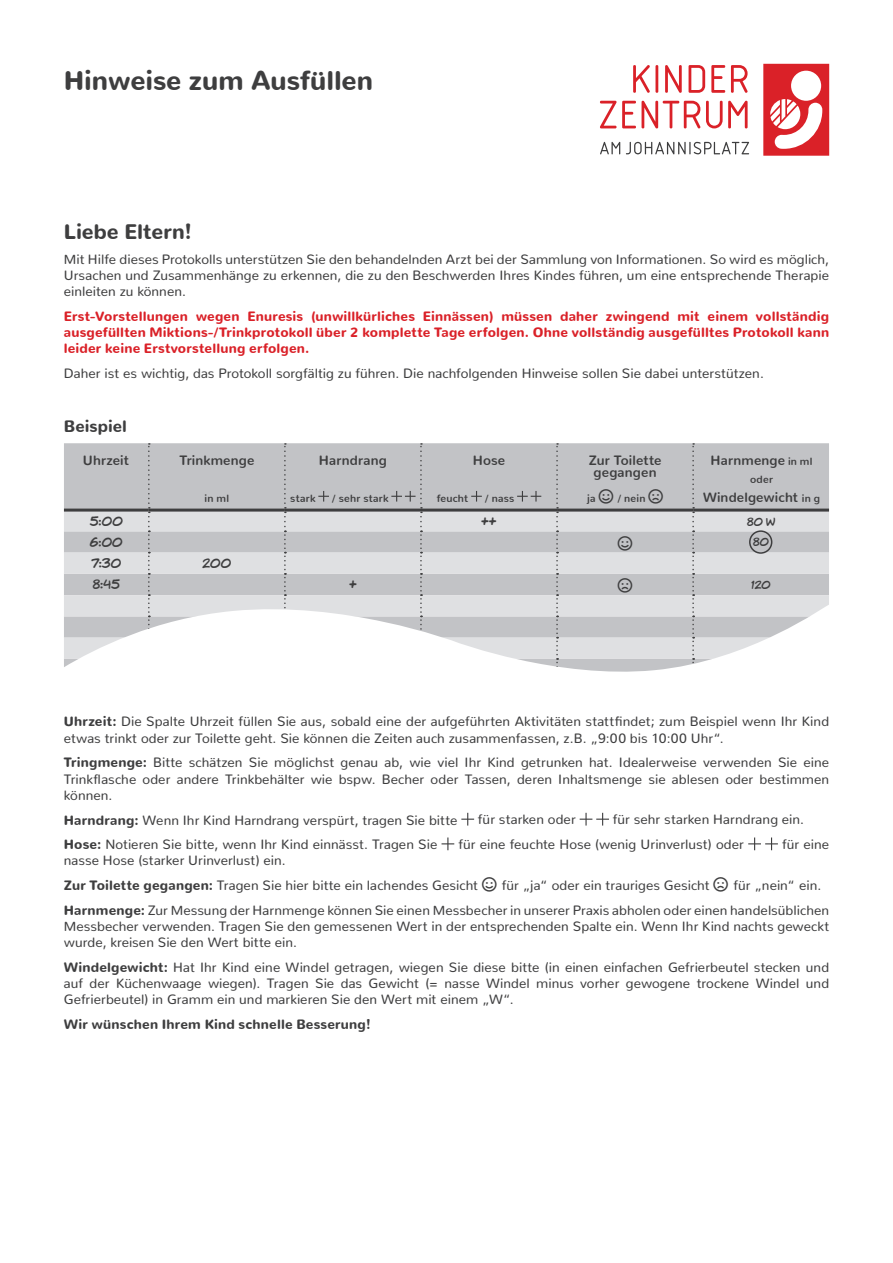
<style>
.page{position:relative;width:893px;height:1263px;background:#fff}
.page>*{position:absolute;margin:0;border:0;box-sizing:border-box;transform-origin:0 0}
.t1{font:900 27px "Nunito";color:#3e3e3f}
.t2{font:900 21px "Nunito";color:#3e3e3f}
.t3{font:900 16.5px "Nunito";letter-spacing:.005em;color:#3e3e3f}
.t4{font:15px "Komika Hand";color:#3e3e3f}
.t5{font:15px "Font Awesome 5 Free";color:#3e3e3f}
.t6{font:13.5px/16.2px "Nunito";letter-spacing:.005em;color:#3e3e3f}
.t7{font:900 13.5px/16.2px "Nunito";letter-spacing:.015em;color:#da2128;text-align:justify}
.t8{font:700 13.5px/12px "Nunito";letter-spacing:.015em;color:#3e3e3f;text-align:center}
.t9{font:900 13.5px "Nunito";letter-spacing:.015em;color:#3e3e3f}
.t10{font:12px "Komika Hand";letter-spacing:.01em;color:#3e3e3f}
.t11{font:700 10.5px "Nunito";letter-spacing:.02em;color:#3e3e3f}
.t12{font:10.5px "Komika Hand";letter-spacing:.025em;color:#3e3e3f}
.s1{font-size:10.5px}
.s2{font-weight:900}
</style>
<div class="page">
<svg style="left:461px;top:813px;width:13px;height:12px"></svg>
<svg style="left:580px;top:813px;width:29px;height:12px"></svg>
<svg style="left:441px;top:837px;width:13px;height:13px"></svg>
<svg style="left:748px;top:837px;width:30px;height:13px"></svg>
<svg style="left:763px;top:64px;width:66px;height:92px"></svg>
<svg style="left:633px;top:65px;width:115px;height:28px"></svg>
<svg style="left:600px;top:101px;width:148px;height:27px"></svg>
<svg style="left:600px;top:142px;width:149px;height:12px"></svg>
<svg style="left:64px;top:443px;width:765px;height:229px;background:#c9cacd"></svg>
<svg style="left:64px;top:512px;width:765px;height:147px;background:#d9d9db"></svg>
<svg style="left:148px;top:443px;width:2px;height:229px"></svg>
<svg style="left:284px;top:443px;width:2px;height:229px"></svg>
<svg style="left:556px;top:443px;width:2px;height:229px"></svg>
<svg style="left:692px;top:443px;width:2px;height:229px"></svg>
<hr style="left:64px;top:509px;width:85px;height:3px;background:#3e3e3f">
<hr style="left:149px;top:509px;width:136px;height:3px;background:#3e3e3f">
<hr style="left:285px;top:509px;width:136px;height:3px;background:#3e3e3f">
<hr style="left:421px;top:509px;width:136px;height:3px;background:#3e3e3f">
<hr style="left:557px;top:509px;width:136px;height:3px;background:#3e3e3f">
<hr style="left:693px;top:509px;width:136px;height:3px;background:#3e3e3f">
<svg style="left:318px;top:491px;width:11px;height:11px"></svg>
<svg style="left:391px;top:443px;width:31px;height:229px"></svg>
<svg style="left:471px;top:491px;width:11px;height:11px"></svg>
<svg style="left:517px;top:491px;width:24px;height:11px"></svg>
<div style="left:749px;top:530px;width:23px;height:24px;border:2px solid #3e3e3f;border-radius:50%"></div>
<svg style="left:599px;top:489px;width:14px;height:14px"></svg>
<svg style="left:648px;top:489px;width:15px;height:14px"></svg>
<svg style="left:618px;top:536px;width:14px;height:14px"></svg>
<svg style="left:618px;top:578px;width:14px;height:15px"></svg>
<h1 class="t1" style="left:64px;top:55px;width:311px">Hinweise zum Ausfüllen</h1>
<h2 class="t2" style="left:64px;top:212px;width:130px">Liebe Eltern!</h2>
<p class="t6" style="left:64px;top:249px;width:767px;text-align:justify">Mit Hilfe dieses Protokolls unterstützen Sie den behandelnden Arzt bei der Sammlung von Informationen. So wird es möglich, Ursachen und Zusammenhänge zu erkennen, die zu den Beschwerden Ihres Kindes führen, um eine entsprechende Therapie einleiten zu können.</p>
<p class="t7" style="left:64px;top:306px;width:767px">Erst-Vorstellungen wegen Enuresis (unwillkürliches Einnässen) müssen daher zwingend mit einem vollständig ausgefüllten Miktions-/Trinkprotokoll über 2 komplette Tage erfolgen. Ohne vollständig ausgefülltes Protokoll kann leider keine Erstvorstellung erfolgen.</p>
<p class="t6" style="left:64px;top:363px;width:702px">Daher ist es wichtig, das Protokoll sorgfältig zu führen. Die nachfolgenden Hinweise sollen Sie dabei unterstützen.</p>
<p class="t3" style="left:64px;top:411px;width:64px">Beispiel</p>
<p class="t8" style="left:83px;top:452px;width:48px">Uhrzeit</p>
<p class="t8" style="left:179px;top:452px;width:76px">Trinkmenge</p>
<p class="t11" style="left:205px;top:488px;width:26px">in ml</p>
<p class="t8" style="left:319px;top:452px;width:69px">Harndrang</p>
<p class="t11" style="left:290px;top:488px;width:27px">stark</p>
<p class="t11" style="left:332px;top:488px;width:58px">/ sehr stark</p>
<p class="t8" style="left:473px;top:452px;width:34px">Hose</p>
<p class="t11" style="left:437px;top:488px;width:33px">feucht</p>
<p class="t11" style="left:485px;top:488px;width:31px">/ nass</p>
<p class="t8" style="left:589px;top:452px;width:74px">Zur Toilette gegangen</p>
<p class="t11" style="left:587px;top:488px;width:60px">ja ● / nein</p>
<p class="t8" style="left:711px;top:452px;width:103px">Harnmenge <span class="s1">in ml</span></p>
<p class="t11" style="left:750px;top:470px;width:24px">oder</p>
<p class="t8" style="left:703px;top:489px;width:119px">Windelgewicht <span class="s1">in g</span></p>
<p class="t10" style="left:90px;top:512px;width:35px">5:00</p>
<p class="t4" style="left:482px;top:510px;width:16px">++</p>
<p class="t12" style="left:747px;top:513px;width:30px">80 W</p>
<p class="t10" style="left:90px;top:533px;width:34px">6:00</p>
<p class="t5" style="left:618px;top:535px;width:16px">●</p>
<p class="t12" style="left:753px;top:534px;width:17px">80</p>
<p class="t10" style="left:91px;top:554px;width:31px">7:30</p>
<p class="t10" style="left:202px;top:554px;width:30px">200</p>
<p class="t10" style="left:93px;top:575px;width:29px">8:45</p>
<p class="t4" style="left:349px;top:573px;width:9px">+</p>
<p class="t12" style="left:752px;top:576px;width:21px">120</p>
<p class="t6" style="left:64px;top:712px;width:767px"><span class="s2">Uhrzeit:</span> Die Spalte Uhrzeit füllen Sie aus, sobald eine der aufgeführten Aktivitäten stattfindet; zum Beispiel wenn Ihr Kind etwas trinkt oder zur Toilette geht. Sie können die Zeiten auch zusammenfassen, z.B. „9:00 bis 10:00 Uhr“.</p>
<p class="t6" style="left:64px;top:753px;width:767px;text-align:justify"><span class="s2">Tringmenge:</span> Bitte schätzen Sie möglichst genau ab, wie viel Ihr Kind getrunken hat. Idealerweise verwenden Sie eine Trinkflasche oder andere Trinkbehälter wie bspw. Becher oder Tassen, deren Inhaltsmenge sie ablesen oder bestimmen können.</p>
<p class="t6" style="left:64px;top:810px;width:395px"><span class="s2">Harndrang:</span> Wenn Ihr Kind Harndrang verspürt, tragen Sie bitte</p>
<p class="t6" style="left:478px;top:810px;width:99px">für starken oder</p>
<p class="t6" style="left:613px;top:810px;width:193px">für sehr starken Harndrang ein.</p>
<p class="t6" style="left:64px;top:835px;width:375px"><span class="s2">Hose:</span> Notieren Sie bitte, wenn Ihr Kind einnässt. Tragen Sie</p>
<p class="t6" style="left:458px;top:835px;width:287px">für eine feuchte Hose (wenig Urinverlust) oder</p>
<p class="t6" style="left:782px;top:835px;width:49px">für eine</p>
<p class="t6" style="left:64px;top:847px;width:647px;line-height:24.8px">nasse Hose (starker Urinverlust) ein.<br><span class="s2">Zur Toilette gegangen:</span> Tragen Sie hier bitte ein lachendes Gesicht ● für „ja“ oder ein trauriges Gesicht</p>
<p class="t6" style="left:64px;top:871px;width:767px;line-height:24.8px;text-indent:670px">für „nein“ ein.<br><span class="s2">Harnmenge:</span> Zur Messung der Harnmenge können Sie einen Messbecher in unserer Praxis abholen oder einen handelsüblichen</p>
<p class="t6" style="left:64px;top:917px;width:767px">Messbecher verwenden. Tragen Sie den gemessenen Wert in der entsprechenden Spalte ein. Wenn Ihr Kind nachts geweckt wurde, kreisen Sie den Wert bitte ein.</p>
<p class="t6" style="left:64px;top:958px;width:767px;text-align:justify"><span class="s2">Windelgewicht:</span> Hat Ihr Kind eine Windel getragen, wiegen Sie diese bitte (in einen einfachen Gefrierbeutel stecken und auf der Küchenwaage wiegen). Tragen Sie das Gewicht (= nasse Windel minus vorher gewogene trockene Windel und Gefrierbeutel) in Gramm ein und markieren Sie den Wert mit einem „W“.</p>
<p class="t9" style="left:64px;top:1011px;width:309px">Wir wünschen Ihrem Kind schnelle Besserung!</p>
</div>
